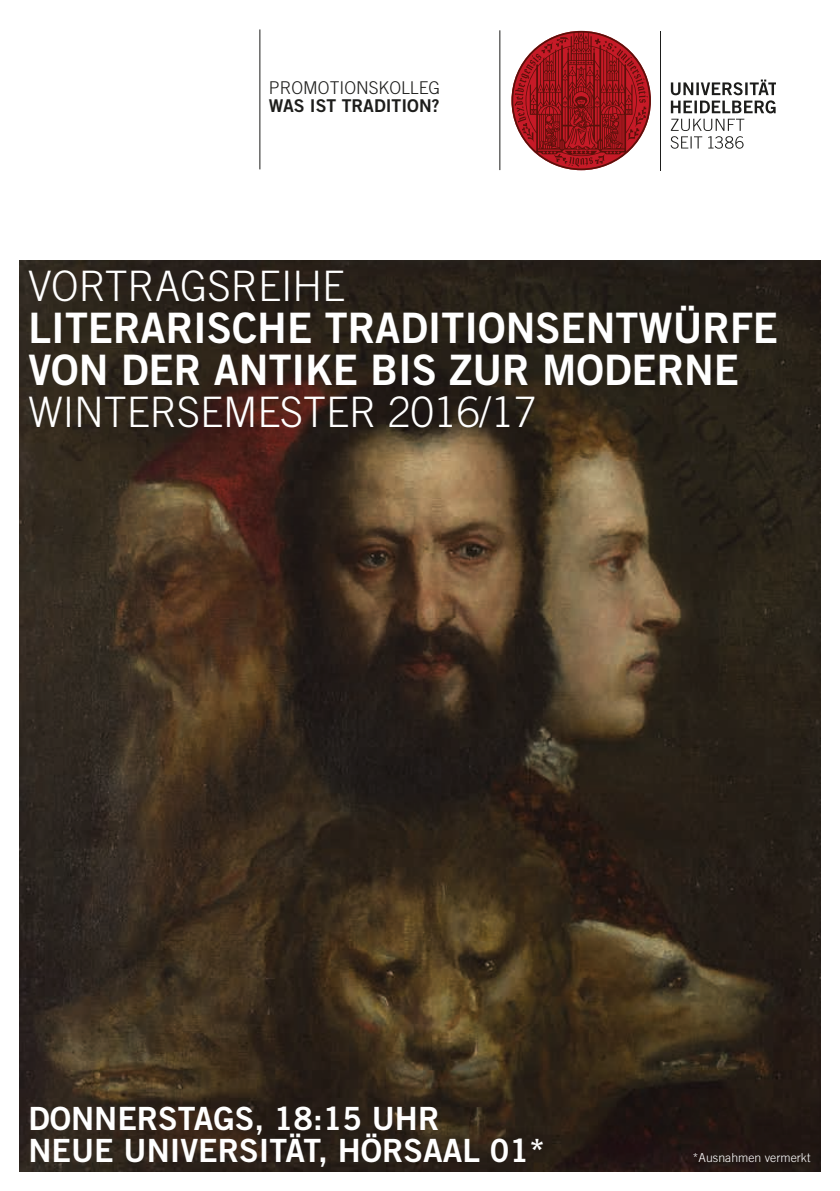
<style>
.page{position:relative;width:840px;height:1191px;background:#fff}
.page>*{position:absolute;margin:0;border:0;box-sizing:border-box;transform-origin:0 0}
.t1{font:42px/42px "Trade Gothic LT Pro Bd 2";color:#fff}
.t2{font:300 42px "Trade Gothic LT Pro";color:#fff}
.t3{font:32px/32px "Trade Gothic LT Std Bd 2";color:#fff}
.t4{font:300 17.6px "Trade Gothic LT Std";color:#1d1d1b}
.t5{font:17.6px "Trade Gothic LT Std Bd 2";color:#1d1d1b}
.t6{font:300 12.2px "Trade Gothic LT Std";color:#fff}
</style>
<div class="page">
<hr style="left:660px;top:31px;width:1px;height:139px;background:#1d1d1b">
<svg style="left:670px;top:119px;width:74px;height:30px"></svg>
<svg style="left:670px;top:80px;width:105px;height:33px"></svg>
<svg style="left:511px;top:31px;width:139px;height:139px"></svg>
<hr style="left:499px;top:30px;width:1px;height:140px;background:#1d1d1b">
<hr style="left:259px;top:29px;width:1px;height:140px;background:#1d1d1b">
<img style="left:19px;top:260px;width:801px;height:911px">
<p class="t4" style="left:269px;top:78px;width:173px">PROMOTIONSKOLLEG</p>
<p class="t5" style="left:269px;top:95px;width:172px">WAS IST TRADITION?</p>
<p class="t2" style="left:28px;top:261px;width:318px">VORTRAGSREIHE</p>
<p class="t1" style="left:28px;top:306px;width:750px">LITERARISCHE TRADITIONSENTWÜRFE<br>VON DER ANTIKE BIS ZUR MODERNE</p>
<p class="t2" style="left:28px;top:387px;width:509px">WINTERSEMESTER 2016/17</p>
<p class="t3" style="left:28px;top:1102px;width:518px">DONNERSTAGS, 18:15 UHR<br>NEUE UNIVERSITÄT, HÖRSAAL 01*</p>
<p class="t6" style="left:692px;top:1150px;width:119px">*Ausnahmen vermerkt</p>
</div>
